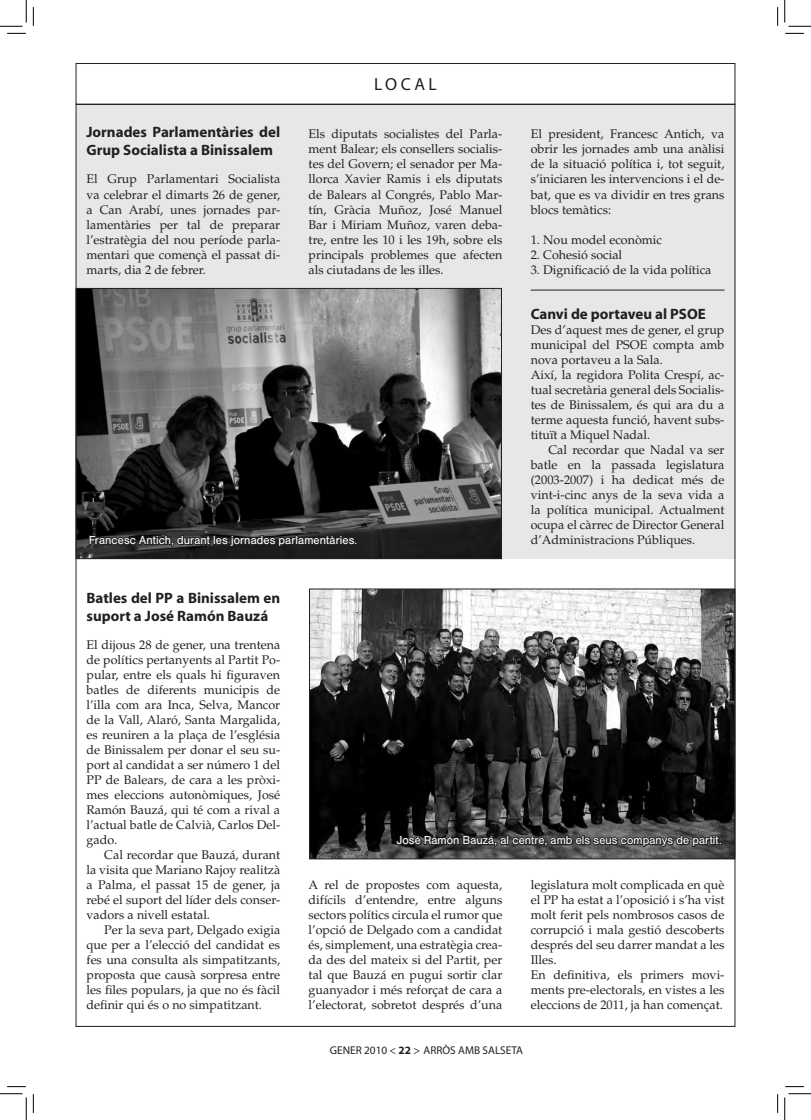
<style>
.page{position:relative;width:811px;height:1120px;background:#fff}
.page>*{position:absolute;margin:0;border:0;box-sizing:border-box;transform-origin:0 0}
.t1{font:17.5px "Myriad";color:#231f20}
.t2{font:700 15px/18px "Myriad";color:#231f20}
.t3{font:12.5px/15px "Palatino";color:#231f20;text-align:justify}
.t4{font:11.25px "Helvetica BQ";letter-spacing:.01em;color:#fff}
.t5{font:11.25px "Myriad";color:#231f20}
.s1{font-weight:700}
</style>
<div class="page">
<div style="left:76px;top:108px;width:659px;height:450px;background:#e6e7e9"></div>
<hr style="left:531px;top:290px;width:193px;height:1px;background:#231f20">
<img style="left:78px;top:290px;width:421px;height:266px">
<svg style="left:88px;top:530px;width:269px;height:30px;background:#2d2c2c"></svg>
<img style="left:311px;top:590px;width:422px;height:266px">
<svg style="left:395px;top:824px;width:327px;height:36px;background:#454545"></svg>
<div style="left:76px;top:63px;width:659px;height:41px;border:1px solid #231f20"></div>
<svg style="left:7px;top:33px;width:19px;height:1px"></svg>
<svg style="left:785px;top:33px;width:19px;height:1px"></svg>
<svg style="left:33px;top:7px;width:1px;height:19px"></svg>
<svg style="left:33px;top:1094px;width:1px;height:18px"></svg>
<svg style="left:777px;top:7px;width:1px;height:19px"></svg>
<svg style="left:777px;top:1094px;width:1px;height:18px"></svg>
<svg style="left:0;top:0;width:27px;height:27px"></svg>
<svg style="left:0;top:1093px;width:27px;height:26px"></svg>
<svg style="left:784px;top:0;width:27px;height:27px"></svg>
<svg style="left:784px;top:1093px;width:27px;height:26px"></svg>
<p class="t2" style="left:86px;top:124px;width:195px">Jornades Parlamentàries del<br>Grup Socialista a Binissalem</p>
<p class="t3" style="left:86px;top:172px;width:195px">El Grup Parlamentari Socialista va celebrar el dimarts 26 de gener, a Can Arabí, unes jornades par&shy;lamentàries per tal de preparar l’estratègia del nou període parla&shy;mentari que començà el passat di&shy;marts, dia 2 de febrer.</p>
<p class="t1" style="left:374px;top:76px;width:53px">LOCAL</p>
<p class="t3" style="left:309px;top:127px;width:195px">Els diputats socialistes del Parla&shy;ment Balear; els consellers socialis&shy;tes del Govern; el senador per Ma&shy;llorca Xavier Ramis i els diputats de Balears al Congrés, Pablo Mar&shy;tín, Gràcia Muñoz, José Manuel Bar i Miriam Muñoz, varen deba&shy;tre, entre les 10 i les 19h, sobre els principals problemes que afecten als ciutadans de les illes.</p>
<p class="t3" style="left:531px;top:127px;width:195px">El president, Francesc Antich, va obrir les jornades amb una anàlisi de la situació política i, tot seguit, s’iniciaren les intervencions i el de&shy;bat, que es va dividir en tres grans blocs temàtics:</p>
<p class="t3" style="left:531px;top:232px;width:133px">1. Nou model econòmic</p>
<p class="t3" style="left:531px;top:247px;width:93px">2. Cohesió social</p>
<p class="t3" style="left:531px;top:262px;width:182px">3. Dignificació de la vida política</p>
<p class="t2" style="left:531px;top:305px;width:177px">Canvi de portaveu al PSOE</p>
<p class="t3" style="left:531px;top:322px;width:195px">Des d’aquest mes de gener, el grup municipal del PSOE compta amb nova portaveu a la Sala.</p>
<p class="t3" style="left:531px;top:367px;width:195px">Així, la regidora Polita Crespí, ac&shy;tual secretària general dels Socialis&shy;tes de Binissalem, és qui ara du a terme aquesta funció, havent subs&shy;tituït a Miquel Nadal.</p>
<p class="t3" style="left:531px;top:442px;width:195px;text-indent:18px">Cal recordar que Nadal va ser batle en la passada legislatura (2003-2007) i ha dedicat més de vint-i-cinc anys de la seva vida a la política municipal. Actualment ocupa el càrrec de Director General</p>
<p class="t4" style="left:89px;top:534px;width:269px">Francesc Antich, durant les jornades parlamentàries.</p>
<p class="t3" style="left:531px;top:532px;width:166px">d’Administracions Públiques.</p>
<p class="t2" style="left:86px;top:589px;width:195px">Batles del PP a Binissalem en suport a José Ramón Bauzá</p>
<p class="t3" style="left:86px;top:637px;width:195px">El dijous 28 de gener, una trentena de polítics pertanyents al Partit Po&shy;pular, entre els quals hi figuraven batles de diferents municipis de l’illa com ara Inca, Selva, Mancor de la Vall, Alaró, Santa Margalida, es reuniren a la plaça de l’església de Binissalem per donar el seu su&shy;port al candidat a ser número 1 del PP de Balears, de cara a les pròxi&shy;mes eleccions autonòmiques, José Ramón Bauzá, qui té com a rival a l’actual batle de Calvià, Carlos Del&shy;gado.</p>
<p class="t3" style="left:86px;top:847px;width:195px;text-indent:18px">Cal recordar que Bauzá, durant la visita que Mariano Rajoy realitzà a Palma, el passat 15 de gener, ja rebé el suport del líder dels conser&shy;vadors a nivell estatal.</p>
<p class="t3" style="left:86px;top:922px;width:195px;text-indent:18px">Per la seva part, Delgado exigia que per a l’elecció del candidat es fes una consulta als simpatitzants, proposta que causà sorpresa entre les files populars, ja que no és fàcil definir qui és o no simpatitzant.</p>
<p class="t4" style="left:397px;top:834px;width:326px">José Ramón Bauzá, al centre, amb els seus companys de partit.</p>
<p class="t3" style="left:309px;top:877px;width:195px">A rel de propostes com aquesta, difícils d’entendre, entre alguns sectors polítics circula el rumor que l’opció de Delgado com a candidat és, simplement, una estratègia crea&shy;da des del mateix si del Partit, per tal que Bauzá en pugui sortir clar guanyador i més reforçat de cara a l’electorat, sobretot després d’una</p>
<p class="t3" style="left:531px;top:877px;width:195px">legislatura molt complicada en què el PP ha estat a l’oposició i s’ha vist molt ferit pels nombrosos casos de corrupció i mala gestió descoberts després del seu darrer mandat a les Illes.</p>
<p class="t3" style="left:531px;top:967px;width:195px">En definitiva, els primers movi&shy;ments pre-electorals, en vistes a les eleccions de 2011, ja han començat.</p>
<p class="t5" style="left:330px;top:1044px;width:195px">GENER 2010 &lt; <span class="s1">22</span> &gt; ARRÒS AMB SALSETA</p>
</div>
